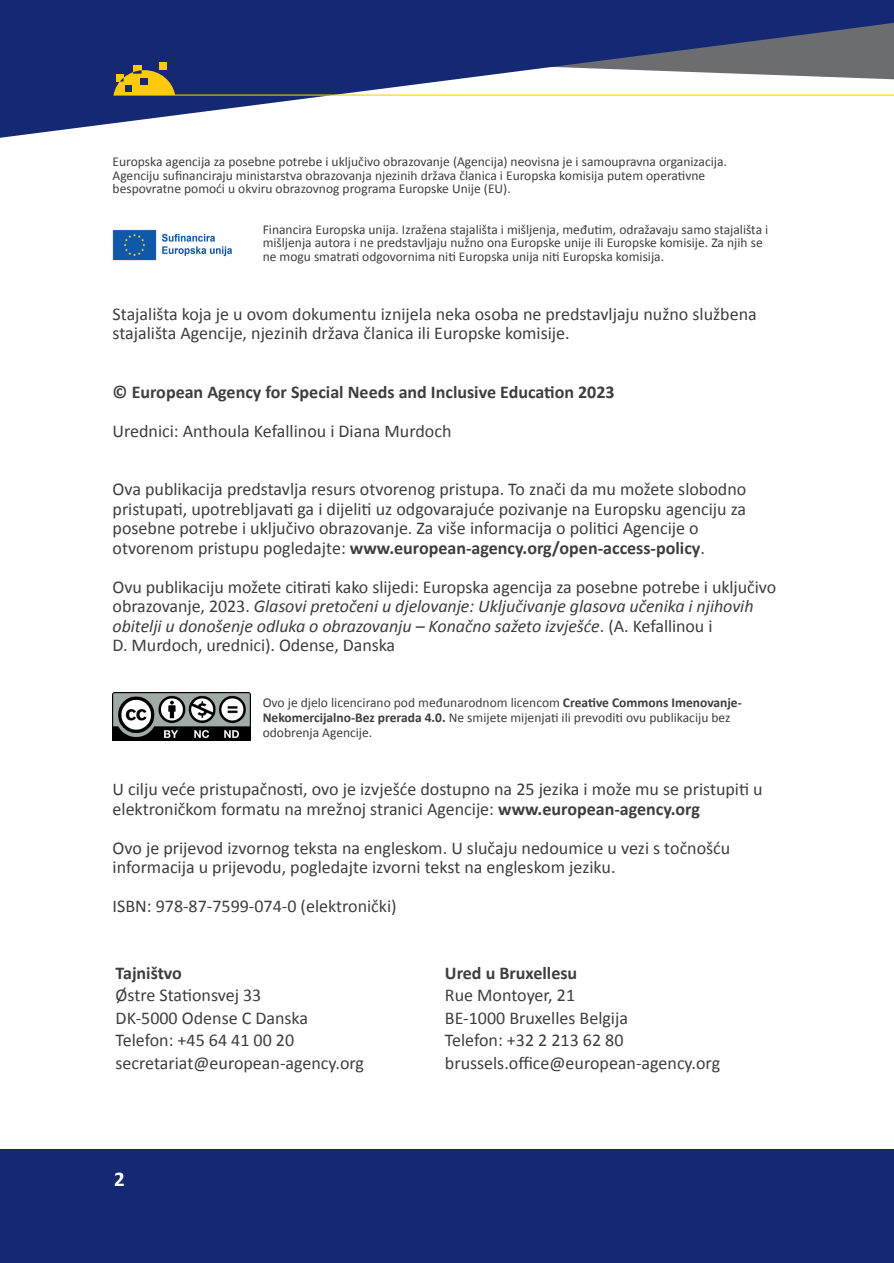
<style>
.page{position:relative;width:894px;height:1263px;background:#fff}
.page>*{position:absolute;margin:0;border:0;box-sizing:border-box;transform-origin:0 0}
.t1{font:700 21px "Calibri";color:#fff}
.t2{font:18px/19.5px "Calibri";color:#3e3e3f}
.t3{font:700 18px/39px "Calibri";color:#3e3e3f}
.t4{font:13.5px/13.5px "Calibri";color:#3e3e3f}
.s1{font-weight:400}
.s2{font-weight:700}
.s3{font-style:italic}
</style>
<div class="page">
<svg style="left:0;top:0;width:893px;height:138px;fill:#152874"></svg>
<hr style="left:114px;top:95px;width:779px;height:1px;background:#feca0a">
<div style="left:159px;top:62px;width:8px;height:8px;background:#feca0a"></div>
<div style="left:133px;top:65px;width:8px;height:9px;background:#feca0a"></div>
<svg style="left:114px;top:70px;width:61px;height:25px;background:#b99a29"></svg>
<img style="left:112px;top:229px;width:120px;height:32px">
<img style="left:112px;top:692px;width:139px;height:49px">
<div style="left:0;top:1150px;width:893px;height:113px;background:#152874"></div>
<p class="t4" style="left:112px;top:155px;width:615px">Europska agencija za posebne potrebe i uključivo obrazovanje (Agencija) neovisna je i samoupravna organizacija.<br>Agenciju sufinanciraju ministarstva obrazovanja njezinih država članica i Europska komisija putem operativne bespovratne pomoći u okviru obrazovnog programa Europske Unije (EU).</p>
<p class="t4" style="left:262px;top:222px;width:507px">Financira Europska unija. Izražena stajališta i mišljenja, međutim, odražavaju samo stajališta i mišljenja autora i ne predstavljaju nužno ona Europske unije ili Europske komisije. Za njih se ne mogu smatrati odgovornima niti Europska unija niti Europska komisija.</p>
<p class="t2" style="left:112px;top:303px;width:645px">Stajališta koja je u ovom dokumentu iznijela neka osoba ne predstavljaju nužno službena stajališta Agencije, njezinih država članica ili Europske komisije.</p>
<p class="t3" style="left:112px;top:371px;width:503px">© European Agency for Special Needs and Inclusive Education 2023<br><span class="s1">Urednici: Anthoula Kefallinou i Diana Murdoch</span></p>
<p class="t2" style="left:112px;top:478px;width:635px">Ova publikacija predstavlja resurs otvorenog pristupa. To znači da mu možete slobodno pristupati, upotrebljavati ga i dijeliti uz odgovarajuće pozivanje na Europsku agenciju za posebne potrebe i uključivo obrazovanje. Za više informacija o politici Agencije o otvorenom pristupu pogledajte: <span class="s2">www.european-agency.org/open-access-policy</span>.</p>
<p class="t2" style="left:112px;top:576px;width:665px">Ovu publikaciju možete citirati kako slijedi: Europska agencija za posebne potrebe i uključivo obrazovanje, 2023. <span class="s3">Glasovi pretočeni u djelovanje: Uključivanje glasova učenika i njihovih obitelji u donošenje odluka o obrazovanju – Konačno sažeto izvješće</span>. (A. Kefallinou i<br>D. Murdoch, urednici). Odense, Danska</p>
<p class="t4" style="left:262px;top:694px;width:480px;line-height:15px">Ovo je djelo licencirano pod međunarodnom licencom <span class="s2">Creative Commons Imenovanje-<br>Nekomercijalno-Bez prerada 4.0.</span> Ne smijete mijenjati ili prevoditi ovu publikaciju bez odobrenja Agencije.</p>
<p class="t2" style="left:112px;top:778px;width:651px">U cilju veće pristupačnosti, ovo je izvješće dostupno na 25 jezika i može mu se pristupiti u elektroničkom formatu na mrežnoj stranici Agencije: <span class="s2">www.european-agency.org</span></p>
<p class="t2" style="left:112px;top:837px;width:619px">Ovo je prijevod izvornog teksta na engleskom. U slučaju nedoumice u vezi s točnošću informacija u prijevodu, pogledajte izvorni tekst na engleskom jeziku.</p>
<p class="t2" style="left:112px;top:895px;width:285px">ISBN: 978-87-7599-074-0 (elektronički)</p>
<p class="t2" style="left:115px;top:961px;width:250px;line-height:22.5px"><span class="s2">Tajništvo<br></span>Østre Stationsvej 33<br>DK-5000 Odense C Danska<br>Telefon: +45 64 41 00 20 secretariat@european-agency.org</p>
<p class="t2" style="left:445px;top:961px;width:276px;line-height:22.5px"><span class="s2">Ured u Bruxellesu<br></span>Rue Montoyer, 21<br>BE-1000 Bruxelles Belgija<br>Telefon: +32 2 213 62 80 brussels.office@european-agency.org</p>
<p class="t1" style="left:114px;top:1165px;width:12px">2</p>
</div>
